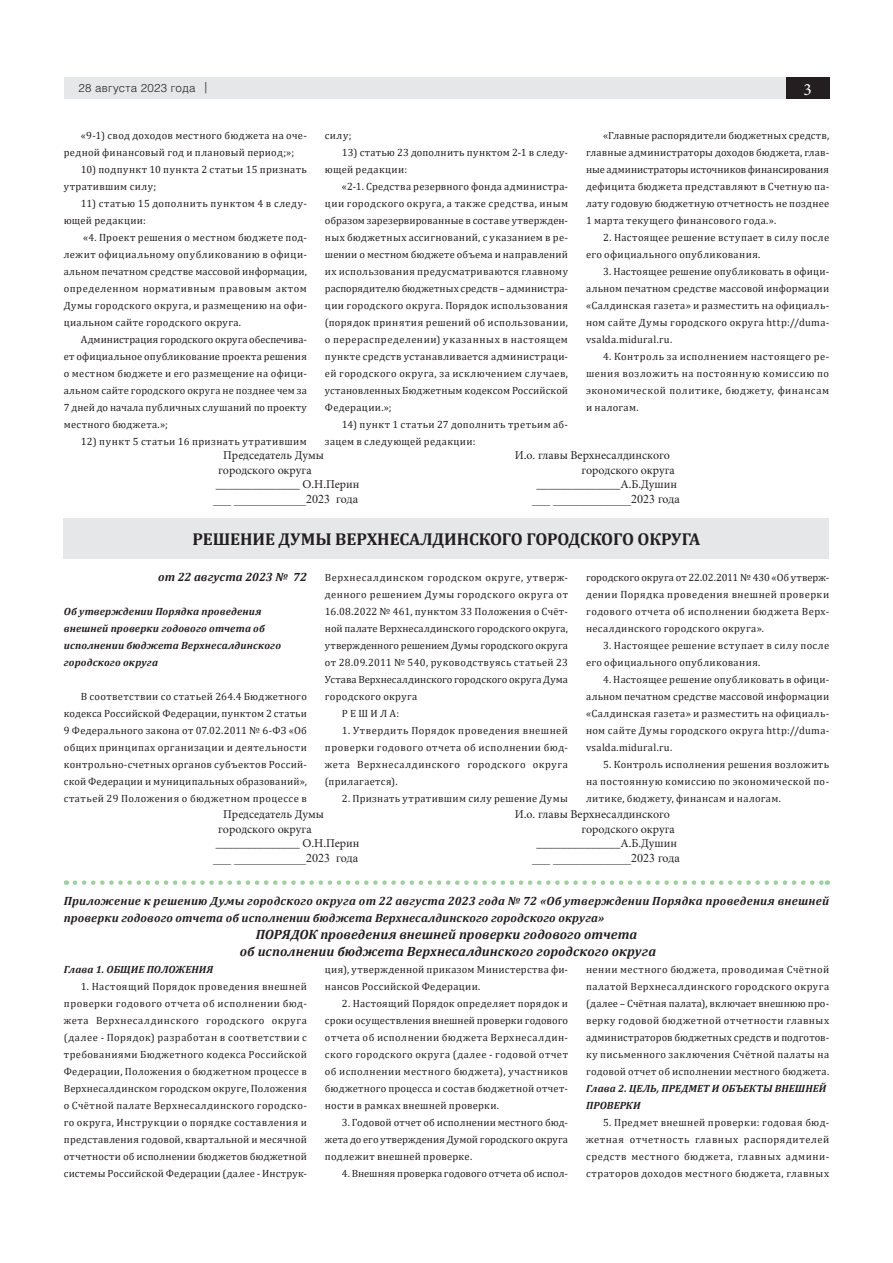
<style>
.page{position:relative;width:893px;height:1263px;background:#fff}
.page>*{position:absolute;margin:0;border:0;box-sizing:border-box;transform-origin:0 0}
.t1{font:700 17.25px "Cambria";letter-spacing:-.005em;color:#231f20}
.t2{font:17.25px "Minion Pro";color:#fff}
.заг_прилож{font:italic 700 13.5px "Cambria";letter-spacing:.01em;color:#231f20}
.t3{font:12px "Minion Pro";color:#231f20}
.прилож_подзаг{font:italic 700 12px/17px "Cambria";letter-spacing:.02em;color:#231f20}
.ConsPlusNormal{font:12px "Times New Roman";color:#231f20}
.От{font:italic 700 12px "Cambria";letter-spacing:.005em;color:#231f20}
.t4{font:300 11.55px "Helios";letter-spacing:.02em;color:#231f20}
.тело_7{font:10.5px/17px "Cambria";letter-spacing:.03em;color:#231f20;text-align:justify}
.суть_постановл{font:italic 700 10.5px/17px "Cambria";letter-spacing:.015em;color:#231f20}
.тело_7-2{font:10.5px "Cambria";color:#231f20}
.s1{font-family:"Franklin Gothic";font-weight:400;font-size:13.5px;color:#57585a}
</style>
<div class="page">
<div style="left:64px;top:77px;width:722px;height:22px;background:#e6e7e9"></div>
<div style="left:786px;top:77px;width:43px;height:22px;background:#231f20"></div>
<div style="left:64px;top:518px;width:765px;height:40px;background:#e6e7e9"></div>
<svg style="left:75px;top:880px;width:753px;height:5px"></svg>
<p class="t4" style="left:79px;top:81px;width:132px">28 августа 2023 года <span class="s1">|</span></p>
<h1 class="t2" style="left:803px;top:77px;width:10px">3</h1>
<p class="тело_7" style="left:64px;top:127px;width:245px;text-indent:17px">«9-1) свод доходов местного бюджета на оче&shy;редной финансовый год и плановый период;»;</p>
<p class="тело_7" style="left:64px;top:161px;width:245px;text-indent:17px">10) подпункт 10 пункта 2 статьи 15 признать утратившим силу;</p>
<p class="тело_7" style="left:64px;top:195px;width:245px;text-indent:17px">11) статью 15 дополнить пунктом 4 в следу&shy;ющей редакции:</p>
<p class="тело_7" style="left:64px;top:229px;width:245px;text-indent:19px">«4. Проект решения о местном бюджете под&shy;лежит официальному опубликованию в офици&shy;альном печатном средстве массовой информации, определенном нормативным правовым актом Думы городского округа, и размещению на офи&shy;циальном сайте городского округа.</p>
<p class="тело_7" style="left:64px;top:331px;width:245px;text-indent:17px">Администрация городского округа обеспечива&shy;ет официальное опубликование проекта решения о местном бюджете и его размещение на офици&shy;альном сайте городского округа не позднее чем за 7 дней до начала публичных слушаний по проекту местного бюджета.»;</p>
<p class="тело_7" style="left:81px;top:433px;width:228px">12) пункт 5 статьи 16 признать утратившим</p>
<p class="тело_7" style="left:586px;top:127px;width:245px;text-indent:17px">«Главные распорядители бюджетных средств, главные администраторы доходов бюджета, глав&shy;ные администраторы источников финансирования дефицита бюджета представляют в Счетную па&shy;лату годовую бюджетную отчетность не позднее 1 марта текущего финансового года.».</p>
<p class="тело_7" style="left:586px;top:229px;width:245px;text-indent:17px">2. Настоящее решение вступает в силу после его официального опубликования.</p>
<p class="тело_7" style="left:586px;top:263px;width:245px;text-indent:17px">3. Настоящее решение опубликовать в офици&shy;альном печатном средстве массовой информации «Салдинская газета» и разместить на официаль&shy;ном сайте Думы городского округа http://duma&shy;vsalda.midural.ru.</p>
<p class="тело_7" style="left:586px;top:348px;width:245px;text-indent:17px">4. Контроль за исполнением настоящего ре&shy;шения возложить на постоянную комиссию по экономической политике, бюджету, финансам и налогам.</p>
<p class="тело_7" style="left:325px;top:127px;width:28px">силу;</p>
<p class="тело_7" style="left:325px;top:144px;width:245px;text-indent:17px">13) статью 23 дополнить пунктом 2-1 в следу&shy;ющей редакции:</p>
<p class="тело_7" style="left:325px;top:178px;width:245px;text-indent:17px">«2-1. Средства резервного фонда администра&shy;ции городского округа, а также средства, иным образом зарезервированные в составе утвержден&shy;ных бюджетных ассигнований, с указанием в ре&shy;шении о местном бюджете объема и направлений их использования предусматриваются главному распорядителю бюджетных средств – администра&shy;ции городского округа. Порядок использования (порядок принятия решений об использовании, о перераспределении) указанных в настоящем пункте средств устанавливается администраци&shy;ей городского округа, за исключением случаев, установленных Бюджетным кодексом Российской Федерации.»;</p>
<p class="тело_7" style="left:325px;top:416px;width:245px;text-indent:17px">14) пункт 1 статьи 27 дополнить третьим аб&shy;зацем в следующей редакции:</p>
<p class="t3" style="left:223px;top:448px;width:102px">Председатель Думы</p>
<p class="t3" style="left:515px;top:448px;width:157px">И.о. главы Верхнесалдинского</p>
<p class="t3" style="left:218px;top:462px;width:95px">городского округа</p>
<p class="t3" style="left:581px;top:462px;width:95px">городского округа</p>
<p class="t3" style="left:216px;top:476px;width:145px">______________ О.Н.Перин</p>
<p class="t3" style="left:536px;top:476px;width:142px">______________А.Б.Душин</p>
<p class="ConsPlusNormal" style="left:213px;top:490px;width:146px">___ ____________2023 года</p>
<p class="ConsPlusNormal" style="left:532px;top:490px;width:149px">___ _____________2023 года</p>
<p class="t1" style="left:192px;top:527px;width:510px">РЕШЕНИЕ ДУМЫ ВЕРХНЕСАЛДИНСКОГО ГОРОДСКОГО ОКРУГА</p>
<p class="От" style="left:158px;top:569px;width:150px">от 22 августа 2023 № 72</p>
<p class="суть_постановл" style="left:64px;top:603px;width:219px">Об утверждении Порядка проведения внешней проверки годового отчета об исполнении бюджета Верхнесалдинского городского округа</p>
<p class="тело_7" style="left:64px;top:688px;width:245px;text-indent:17px">В соответствии со статьей 264.4 Бюджетного кодекса Российской Федерации, пунктом 2 статьи 9 Федерального закона от 07.02.2011 № 6-ФЗ «Об общих принципах организации и деятельности контрольно-счетных органов субъектов Россий&shy;ской Федерации и муниципальных образований», статьей 29 Положения о бюджетном процессе в</p>
<p class="тело_7" style="left:586px;top:569px;width:245px">городского округа от 22.02.2011 № 430 «Об утверж&shy;дении Порядка проведения внешней проверки годового отчета об исполнении бюджета Верх&shy;несалдинского городского округа».</p>
<p class="тело_7" style="left:586px;top:637px;width:245px;text-indent:17px">3. Настоящее решение вступает в силу после его официального опубликования.</p>
<p class="тело_7" style="left:586px;top:671px;width:245px;text-indent:17px">4. Настоящее решение опубликовать в офици&shy;альном печатном средстве массовой информации «Салдинская газета» и разместить на официаль&shy;ном сайте Думы городского округа http://duma&shy;vsalda.midural.ru.</p>
<p class="тело_7" style="left:586px;top:756px;width:245px;text-indent:17px">5. Контроль исполнения решения возложить на постоянную комиссию по экономической по&shy;литике, бюджету, финансам и налогам.</p>
<p class="тело_7" style="left:325px;top:569px;width:245px">Верхнесалдинском городском округе, утверж&shy;денного решением Думы городского округа от 16.08.2022 № 461, пунктом 33 Положения о Счёт&shy;ной палате Верхнесалдинского городского округа, утвержденного решением Думы городского округа от 28.09.2011 № 540, руководствуясь статьей 23<br>Устава Верхнесалдинского городского округа Дума городского округа</p>
<p class="тело_7" style="left:342px;top:705px;width:59px">Р Е Ш И Л А:</p>
<p class="тело_7" style="left:325px;top:722px;width:245px;text-indent:17px">1. Утвердить Порядок проведения внешней проверки годового отчета об исполнении бюд&shy;жета Верхнесалдинского городского округа (прилагается).</p>
<p class="тело_7" style="left:342px;top:790px;width:228px">2. Признать утратившим силу решение Думы</p>
<p class="t3" style="left:223px;top:806px;width:102px">Председатель Думы</p>
<p class="t3" style="left:515px;top:806px;width:157px">И.о. главы Верхнесалдинского</p>
<p class="t3" style="left:218px;top:821px;width:95px">городского округа</p>
<p class="t3" style="left:581px;top:821px;width:95px">городского округа</p>
<p class="t3" style="left:216px;top:835px;width:145px">______________ О.Н.Перин</p>
<p class="t3" style="left:536px;top:835px;width:142px">______________А.Б.Душин</p>
<p class="ConsPlusNormal" style="left:213px;top:849px;width:146px">___ ____________2023 года</p>
<p class="ConsPlusNormal" style="left:532px;top:849px;width:149px">___ _____________2023 года</p>
<p class="прилож_подзаг" style="left:64px;top:891px;width:767px">Приложение к решению Думы городского округа от 22 августа 2023 года № 72 «Об утверждении Порядка проведения внешней проверки годового отчета об исполнении бюджета Верхнесалдинского городского округа»</p>
<p class="заг_прилож" style="left:256px;top:924px;width:383px">ПОРЯДОК проведения внешней проверки годового отчета</p>
<p class="заг_прилож" style="left:240px;top:941px;width:418px">об исполнении бюджета Верхнесалдинского городского округа</p>
<p class="суть_постановл" style="left:64px;top:960px;width:151px">Глава 1. ОБЩИЕ ПОЛОЖЕНИЯ</p>
<p class="тело_7" style="left:64px;top:977px;width:245px;text-indent:17px">1. Настоящий Порядок проведения внешней проверки годового отчета об исполнении бюд&shy;жета Верхнесалдинского городского округа (далее - Порядок) разработан в соответствии с требованиями Бюджетного кодекса Российской Федерации, Положения о бюджетном процессе в Верхнесалдинском городском округе, Положения о Счётной палате Верхнесалдинского городско&shy;го округа, Инструкции о порядке составления и представления годовой, квартальной и месячной отчетности об исполнении бюджетов бюджетной системы Российской Федерации (далее - Инструк-</p>
<p class="тело_7" style="left:325px;top:960px;width:245px">ция), утвержденной приказом Министерства фи&shy;нансов Российской Федерации.</p>
<p class="тело_7" style="left:325px;top:994px;width:245px;text-indent:17px">2. Настоящий Порядок определяет порядок и сроки осуществления внешней проверки годового отчета об исполнении бюджета Верхнесалдин&shy;ского городского округа (далее - годовой отчет об исполнении местного бюджета), участников бюджетного процесса и состав бюджетной отчет&shy;ности в рамках внешней проверки.</p>
<p class="тело_7" style="left:325px;top:1113px;width:245px;text-indent:17px">3. Годовой отчет об исполнении местного бюд&shy;жета до его утверждения Думой городского округа подлежит внешней проверке.</p>
<p class="тело_7-2" style="left:342px;top:1167px;width:228px">4. Внешняя проверка годового отчета об испол-</p>
<p class="тело_7" style="left:586px;top:960px;width:245px">нении местного бюджета, проводимая Счётной палатой Верхнесалдинского городского округа (далее – Счётная палата), включает внешнюю про&shy;верку годовой бюджетной отчетности главных администраторов бюджетных средств и подготов&shy;ку письменного заключения Счётной палаты на годовой отчет об исполнении местного бюджета.</p>
<p class="суть_постановл" style="left:586px;top:1079px;width:242px">Глава 2. ЦЕЛЬ, ПРЕДМЕТ И ОБЪЕКТЫ ВНЕШНЕЙ<br>ПРОВЕРКИ</p>
<p class="тело_7" style="left:586px;top:1113px;width:245px;text-indent:17px">5. Предмет внешней проверки: годовая бюд&shy;жетная отчетность главных распорядителей средств местного бюджета, главных админи&shy;страторов доходов местного бюджета, главных</p>
</div>
